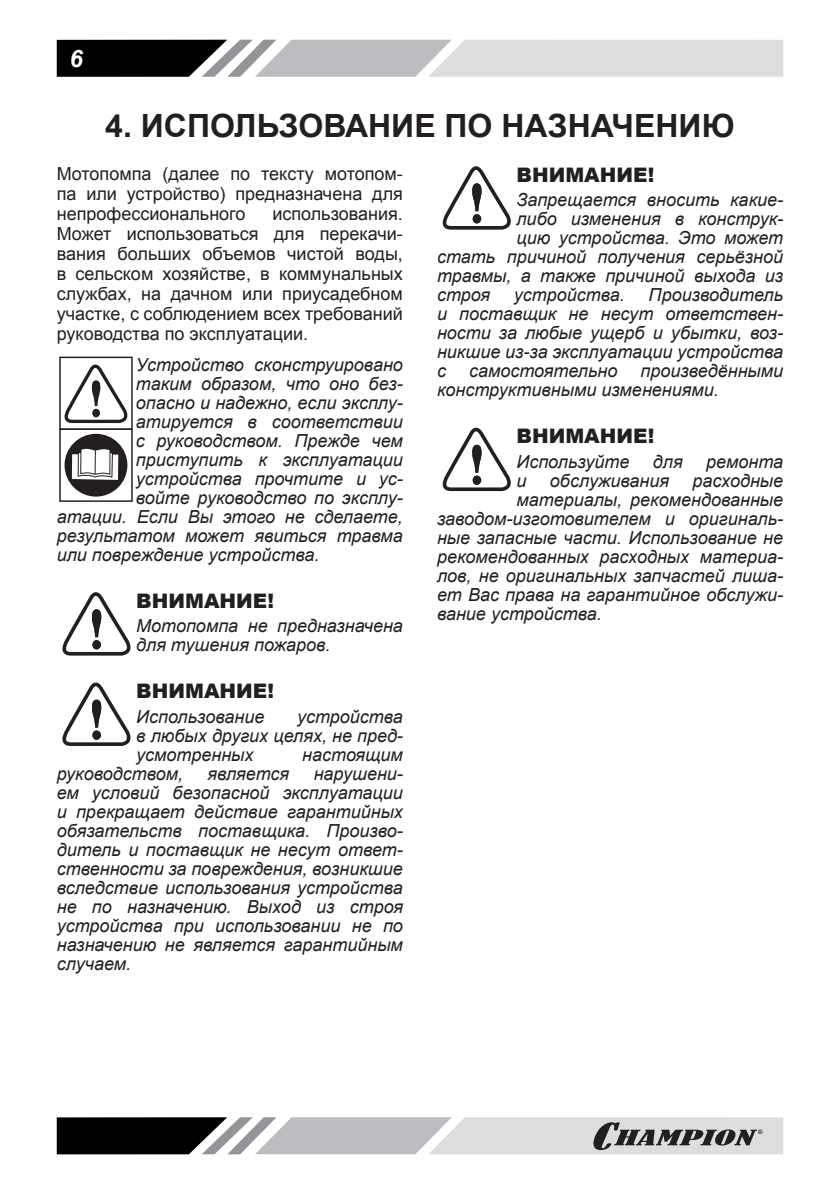
<style>
.page{position:relative;width:840px;height:1191px;background:#fff}
.page>*{position:absolute;margin:0;border:0;box-sizing:border-box;transform-origin:0 0}
.t1{font:700 32px "Arial";color:#231f20}
.t2{font:italic 700 24px "Arial";color:#fff}
.t3{font:900 20px "Arial";color:#231f20}
.p{font:italic 18px/19px "Arial";color:#231f20;text-align:justify}
.t4{font:18px/20px "Arial";color:#231f20;text-align:justify}
.duo_ico{font:italic 18px "Arial";color:#231f20}
</style>
<div class="page">
<svg style="left:57px;top:40px;width:725px;height:37px;background:#a7a8a9"></svg>
<svg style="left:57px;top:1117px;width:725px;height:37px;background:#9c9c9e"></svg>
<svg style="left:59px;top:356px;width:74px;height:146px"></svg>
<svg style="left:62px;top:592px;width:69px;height:63px"></svg>
<svg style="left:62px;top:682px;width:69px;height:64px"></svg>
<svg style="left:442px;top:166px;width:69px;height:64px"></svg>
<svg style="left:442px;top:428px;width:69px;height:63px"></svg>
<h2 class="t2" style="left:70px;top:42px;width:15px">6</h2>
<p class="t1" style="left:105px;top:104px;width:630px">4. ИСПОЛЬЗОВАНИЕ ПО НАЗНАЧЕНИЮ</p>
<p class="t4" style="left:57px;top:164px;width:347px">Мотопомпа (далее по тексту мотопом&shy;па или устройство) предназначена для непрофессионального</p>
<p class="t3" style="left:516px;top:160px;width:139px">ВНИМАНИЕ!</p>
<p class="p" style="left:516px;top:191px;width:268px">Запрещается вносить какие-</p>
<p class="p" style="left:516px;top:210px;width:268px">либо изменения в конструк-</p>
<p class="p" style="left:516px;top:229px;width:268px">цию устройства. Это может</p>
<p class="p" style="left:437px;top:248px;width:347px">стать причиной получения серьёзной</p>
<p class="p" style="left:437px;top:267px;width:347px">травмы, а также причиной выхода из</p>
<p class="p" style="left:437px;top:286px;width:55px">строя</p>
<p class="p" style="left:513px;top:286px;width:112px">устройства.</p>
<p class="t4" style="left:57px;top:204px;width:347px;text-indent:215px">использования.<br>Может использоваться для перекачи&shy;вания больших объемов чистой воды, в сельском хозяйстве, в коммунальных службах, на дачном или приусадебном участке, с соблюдением всех требований руководства по эксплуатации.</p>
<p class="duo_ico" style="left:136px;top:353px;width:268px">Устройство сконструировано</p>
<p class="duo_ico" style="left:136px;top:372px;width:268px">таким образом, что оно без-</p>
<p class="duo_ico" style="left:136px;top:391px;width:268px">опасно и надежно, если эксплу-</p>
<p class="duo_ico" style="left:136px;top:410px;width:268px">атируется в соответствии</p>
<p class="duo_ico" style="left:136px;top:429px;width:268px">с руководством. Прежде чем</p>
<p class="duo_ico" style="left:136px;top:448px;width:268px">приступить к эксплуатации</p>
<p class="duo_ico" style="left:136px;top:467px;width:268px">устройства прочтите и ус-</p>
<p class="duo_ico" style="left:136px;top:486px;width:268px">войте руководство по эксплу-</p>
<p class="duo_ico" style="left:57px;top:505px;width:347px">атации. Если Вы этого не сделаете,</p>
<p class="duo_ico" style="left:57px;top:524px;width:347px">результатом может явиться травма</p>
<p class="duo_ico" style="left:57px;top:543px;width:264px">или повреждение устройства.</p>
<p class="t3" style="left:136px;top:586px;width:139px">ВНИМАНИЕ!</p>
<p class="p" style="left:136px;top:616px;width:268px">Мотопомпа не предназначена для тушения пожаров.</p>
<p class="t3" style="left:136px;top:676px;width:139px">ВНИМАНИЕ!</p>
<p class="p" style="left:136px;top:707px;width:130px">Использование</p>
<p class="p" style="left:437px;top:286px;width:347px;text-indent:211px">Производитель и поставщик не несут ответствен&shy;ности за любые ущерб и убытки, воз&shy;никшие из-за эксплуатации устройства с</p>
<p class="p" style="left:437px;top:362px;width:347px;text-indent:203px">произведёнными конструктивными изменениями.</p>
<p class="t3" style="left:516px;top:421px;width:139px">ВНИМАНИЕ!</p>
<p class="p" style="left:516px;top:452px;width:114px">Используйте</p>
<p class="p" style="left:652px;top:452px;width:31px">для</p>
<p class="p" style="left:705px;top:452px;width:78px">ремонта</p>
<p class="p" style="left:516px;top:471px;width:12px">и</p>
<p class="p" style="left:549px;top:471px;width:121px">обслуживания</p>
<p class="p" style="left:692px;top:471px;width:92px">расходные</p>
<p class="p" style="left:516px;top:490px;width:268px">материалы, рекомендованные</p>
<p class="p" style="left:437px;top:509px;width:347px">заводом-изготовителем и оригиналь-</p>
<p class="p" style="left:437px;top:528px;width:347px">ные запасные части. Использование не</p>
<p class="p" style="left:437px;top:547px;width:347px">рекомендованных расходных материа-</p>
<p class="p" style="left:437px;top:566px;width:347px">лов, не оригинальных запчастей лиша-</p>
<p class="p" style="left:437px;top:585px;width:347px">ет Вас права на гарантийное обслужи-</p>
<p class="p" style="left:437px;top:604px;width:166px">вание устройства.</p>
<p class="p" style="left:469px;top:362px;width:150px">самостоятельно</p>
<p class="p" style="left:136px;top:707px;width:268px;text-indent:161px">устройства в любых других целях, не пред&shy;усмотренных</p>
<p class="p" style="left:302px;top:745px;width:102px">настоящим</p>
<p class="p" style="left:57px;top:764px;width:128px">руководством,</p>
<p class="p" style="left:207px;top:764px;width:83px">является</p>
<p class="p" style="left:57px;top:764px;width:347px;text-indent:257px">нарушени&shy;ем условий безопасной эксплуатации и прекращает действие гарантийных обязательств поставщика. Произво&shy;дитель и поставщик не несут ответ&shy;ственности за повреждения, возникшие вследствие использования устройства не по назначению. Выход из строя устройства при использовании не по назначению не является гарантийным случаем.</p>
</div>
